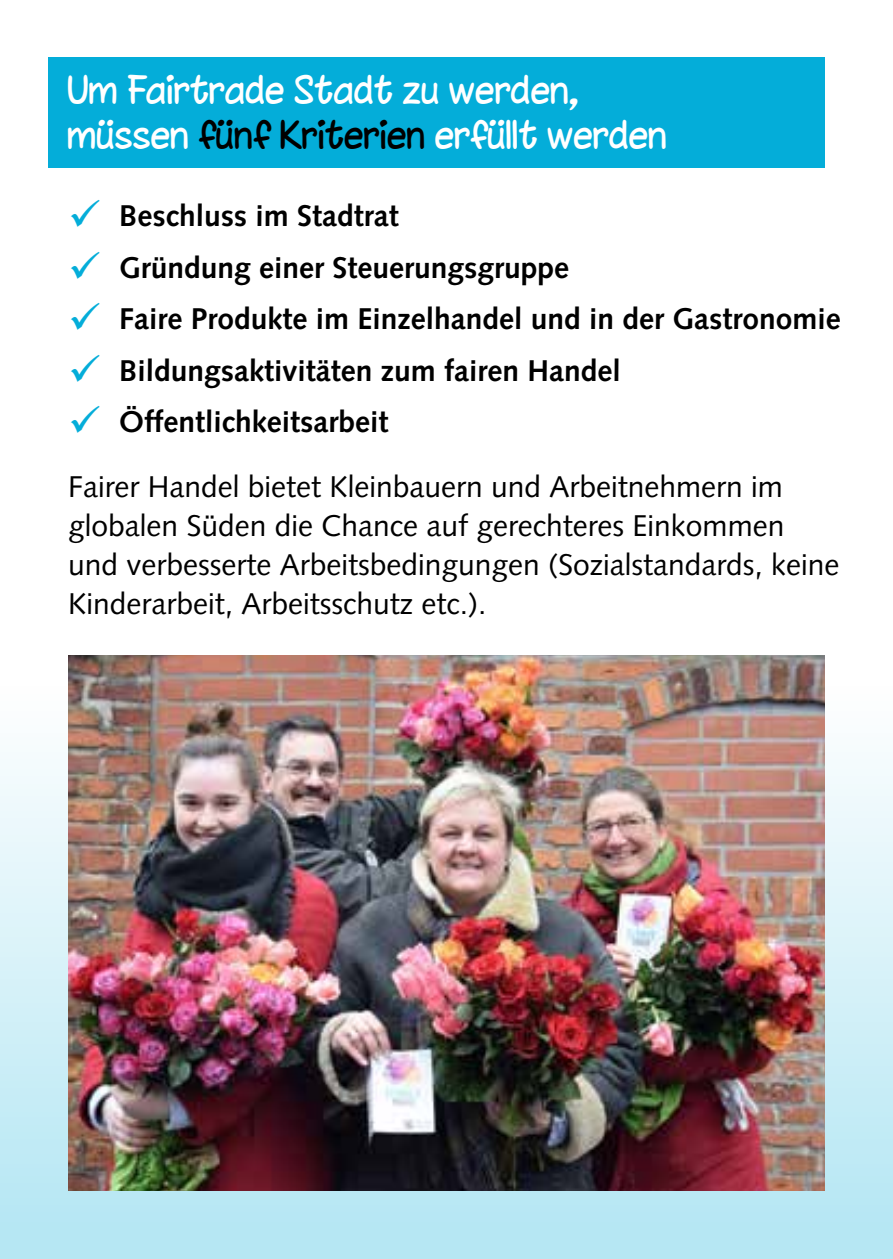
<style>
.page{position:relative;width:893px;height:1259px;background:#fff}
.page>*{position:absolute;margin:0;border:0;box-sizing:border-box;transform-origin:0 0}
.t1{font:36px/45px "Chinacat";color:#fff}
.t2{font:30px/39px "Syntax";color:#000}
.t3{font:700 30px/51.6px "Syntax";color:#000}
.s1{color:#000}
</style>
<div class="page">
<div style="left:0;top:683px;width:893px;height:576px;background:linear-gradient(to bottom,#fefeff,#b2e5f3)"></div>
<div style="left:48px;top:57px;width:777px;height:111px;background:#04add9"></div>
<img style="left:68px;top:655px;width:757px;height:536px">
<p class="t1" style="left:68px;top:67px;width:601px">Um Fairtrade Stadt zu werden, müssen <span class="s1">fünf Kriterien</span> erfüllt werden</p>
<p class="t3" style="left:119px;top:190px;width:723px">Beschluss im Stadtrat<br>Gründung einer Steuerungsgruppe<br>Faire Produkte im Einzelhandel und in der Gastronomie Bildungsaktivitäten zum fairen Handel Öffentlichkeitsarbeit</p>
<p class="t2" style="left:68px;top:467px;width:773px">Fairer Handel bietet Kleinbauern und Arbeitnehmern im globalen Süden die Chance auf gerechteres Einkommen und verbesserte Arbeitsbedingungen (Sozialstandards, keine Kinderarbeit, Arbeitsschutz etc.).</p>
</div>
